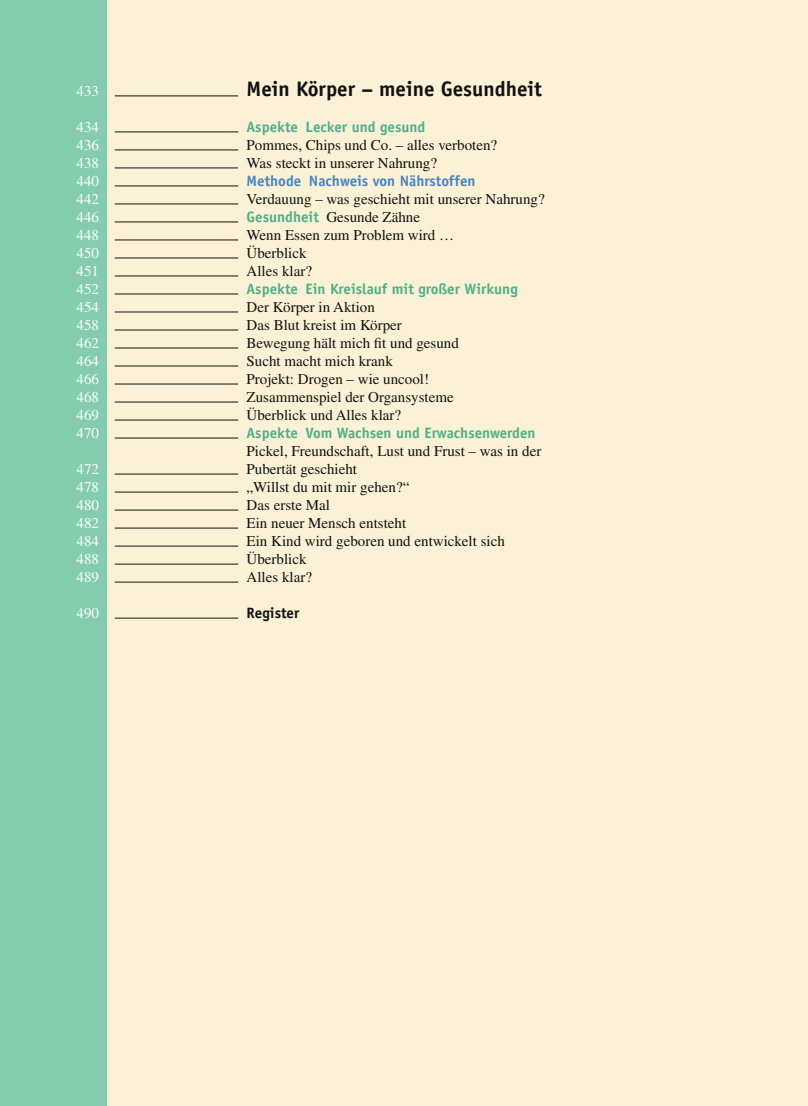
<style>
.page{position:relative;width:808px;height:1106px;background:#fff}
.page>*{position:absolute;margin:0;border:0;box-sizing:border-box;transform-origin:0 0}
._63_Physik_Inhalt_03{font:700 21px "Officina Sans Std";color:#101111}
._62_Bio_Physik_Inhal{font:15px "Times LT Std";color:#101111}
._62_Bio_Physik_Inhal-2{font:15px "Times LT Std";color:#fff}
._62_Bio_Physik_Inhal-3{font:700 15px "Officina Sans Std";color:#50b08b}
._62_Bio_Physik_Inhal-4{font:700 15px "Officina Sans Std";color:#4a84c1}
._61_Physik_Inhalt_01{font:700 15px "Officina Sans Std";color:#50b08b}
._61_Physik_Inhalt_01-2{font:700 15px "Officina Sans Std";color:#101111}
._61_Physik_Inhalt_01-3{font:15px "Times LT Std";color:#fff}
._63_Physik_Inhalt_03-2{font:15px "Times LT Std";color:#fff}
.s1{font-family:"Officina Sans Std";font-weight:700;color:#50b08b}
</style>
<div class="page">
<div style="left:106px;top:0;width:702px;height:1106px;background:#fbf1d6"></div>
<div style="left:0;top:0;width:106px;height:1106px;background:#84ccad"></div>
<hr style="left:115px;top:96px;width:123px;height:1px;background:#101111">
<hr style="left:115px;top:132px;width:123px;height:1px;background:#101111">
<hr style="left:115px;top:150px;width:123px;height:1px;background:#101111">
<hr style="left:115px;top:168px;width:123px;height:1px;background:#101111">
<hr style="left:115px;top:186px;width:123px;height:1px;background:#101111">
<hr style="left:115px;top:204px;width:123px;height:1px;background:#101111">
<hr style="left:115px;top:222px;width:123px;height:1px;background:#101111">
<hr style="left:115px;top:240px;width:123px;height:1px;background:#101111">
<hr style="left:115px;top:258px;width:123px;height:1px;background:#101111">
<hr style="left:115px;top:276px;width:123px;height:1px;background:#101111">
<hr style="left:115px;top:294px;width:123px;height:1px;background:#101111">
<hr style="left:115px;top:312px;width:123px;height:1px;background:#101111">
<hr style="left:115px;top:330px;width:123px;height:1px;background:#101111">
<hr style="left:115px;top:348px;width:123px;height:1px;background:#101111">
<hr style="left:115px;top:366px;width:123px;height:1px;background:#101111">
<hr style="left:115px;top:384px;width:123px;height:1px;background:#101111">
<hr style="left:115px;top:402px;width:123px;height:1px;background:#101111">
<hr style="left:115px;top:420px;width:123px;height:1px;background:#101111">
<hr style="left:115px;top:438px;width:123px;height:1px;background:#101111">
<hr style="left:115px;top:474px;width:123px;height:1px;background:#101111">
<hr style="left:115px;top:492px;width:123px;height:1px;background:#101111">
<hr style="left:115px;top:510px;width:123px;height:1px;background:#101111">
<hr style="left:115px;top:528px;width:123px;height:1px;background:#101111">
<hr style="left:115px;top:546px;width:123px;height:1px;background:#101111">
<hr style="left:115px;top:564px;width:123px;height:1px;background:#101111">
<hr style="left:115px;top:582px;width:123px;height:1px;background:#101111">
<hr style="left:115px;top:618px;width:123px;height:1px;background:#101111">
<p class="_63_Physik_Inhalt_03-2" style="left:77px;top:82px;width:24px">433</p>
<p class="_63_Physik_Inhalt_03" style="left:247px;top:75px;width:297px">Mein Körper – meine Gesundheit</p>
<p class="_61_Physik_Inhalt_01-3" style="left:77px;top:118px;width:24px">434</p>
<p class="_61_Physik_Inhalt_01" style="left:247px;top:117px;width:180px">Aspekte Lecker und gesund</p>
<p class="_62_Bio_Physik_Inhal-2" style="left:77px;top:136px;width:24px">436</p>
<p class="_62_Bio_Physik_Inhal" style="left:247px;top:136px;width:252px">Pommes, Chips und Co. – alles verboten?</p>
<p class="_62_Bio_Physik_Inhal-2" style="left:77px;top:154px;width:24px">438</p>
<p class="_62_Bio_Physik_Inhal" style="left:247px;top:154px;width:192px">Was steckt in unserer Nahrung?</p>
<p class="_62_Bio_Physik_Inhal-2" style="left:77px;top:172px;width:24px">440</p>
<p class="_62_Bio_Physik_Inhal-4" style="left:247px;top:171px;width:230px">Methode Nachweis von Nährstoffen</p>
<p class="_62_Bio_Physik_Inhal-2" style="left:77px;top:190px;width:24px">442</p>
<p class="_62_Bio_Physik_Inhal" style="left:247px;top:190px;width:300px">Verdauung – was geschieht mit unserer Nahrung?</p>
<p class="_62_Bio_Physik_Inhal-2" style="left:77px;top:208px;width:24px">446</p>
<p class="_62_Bio_Physik_Inhal" style="left:247px;top:208px;width:175px"><span class="s1">Gesundheit</span> Gesunde Zähne</p>
<p class="_62_Bio_Physik_Inhal-2" style="left:77px;top:226px;width:24px">448</p>
<p class="_62_Bio_Physik_Inhal" style="left:247px;top:226px;width:209px">Wenn Essen zum Problem wird …</p>
<p class="_62_Bio_Physik_Inhal-2" style="left:77px;top:244px;width:24px">450</p>
<p class="_62_Bio_Physik_Inhal" style="left:247px;top:244px;width:61px">Überblick</p>
<p class="_62_Bio_Physik_Inhal-2" style="left:77px;top:262px;width:24px">451</p>
<p class="_62_Bio_Physik_Inhal" style="left:247px;top:262px;width:67px">Alles klar?</p>
<p class="_62_Bio_Physik_Inhal-2" style="left:77px;top:280px;width:24px">452</p>
<p class="_62_Bio_Physik_Inhal-3" style="left:247px;top:279px;width:273px">Aspekte Ein Kreislauf mit großer Wirkung</p>
<p class="_62_Bio_Physik_Inhal-2" style="left:77px;top:298px;width:24px">454</p>
<p class="_62_Bio_Physik_Inhal" style="left:247px;top:298px;width:130px">Der Körper in Aktion</p>
<p class="_62_Bio_Physik_Inhal-2" style="left:77px;top:316px;width:24px">458</p>
<p class="_62_Bio_Physik_Inhal" style="left:247px;top:316px;width:157px">Das Blut kreist im Körper</p>
<p class="_62_Bio_Physik_Inhal-2" style="left:77px;top:334px;width:24px">462</p>
<p class="_62_Bio_Physik_Inhal" style="left:247px;top:334px;width:214px">Bewegung hält mich fit und gesund</p>
<p class="_62_Bio_Physik_Inhal-2" style="left:77px;top:352px;width:24px">464</p>
<p class="_62_Bio_Physik_Inhal" style="left:247px;top:352px;width:148px">Sucht macht mich krank</p>
<p class="_62_Bio_Physik_Inhal-2" style="left:77px;top:370px;width:24px">466</p>
<p class="_62_Bio_Physik_Inhal" style="left:247px;top:370px;width:184px">Projekt: Drogen – wie uncool!</p>
<p class="_62_Bio_Physik_Inhal-2" style="left:77px;top:388px;width:24px">468</p>
<p class="_62_Bio_Physik_Inhal" style="left:247px;top:388px;width:209px">Zusammenspiel der Organsysteme</p>
<p class="_62_Bio_Physik_Inhal-2" style="left:77px;top:406px;width:24px">469</p>
<p class="_62_Bio_Physik_Inhal" style="left:247px;top:406px;width:156px">Überblick und Alles klar?</p>
<p class="_62_Bio_Physik_Inhal-2" style="left:77px;top:424px;width:24px">470</p>
<p class="_62_Bio_Physik_Inhal-3" style="left:247px;top:423px;width:290px">Aspekte Vom Wachsen und Erwachsenwerden</p>
<p class="_62_Bio_Physik_Inhal" style="left:247px;top:442px;width:296px">Pickel, Freundschaft, Lust und Frust – was in der</p>
<p class="_62_Bio_Physik_Inhal-2" style="left:77px;top:460px;width:24px">472</p>
<p class="_62_Bio_Physik_Inhal" style="left:247px;top:460px;width:112px">Pubertät geschieht</p>
<p class="_62_Bio_Physik_Inhal-2" style="left:77px;top:478px;width:24px">478</p>
<p class="_62_Bio_Physik_Inhal" style="left:247px;top:478px;width:164px">„Willst du mit mir gehen?“</p>
<p class="_62_Bio_Physik_Inhal-2" style="left:77px;top:496px;width:24px">480</p>
<p class="_62_Bio_Physik_Inhal" style="left:247px;top:496px;width:85px">Das erste Mal</p>
<p class="_62_Bio_Physik_Inhal-2" style="left:77px;top:514px;width:24px">482</p>
<p class="_62_Bio_Physik_Inhal" style="left:247px;top:514px;width:161px">Ein neuer Mensch entsteht</p>
<p class="_62_Bio_Physik_Inhal-2" style="left:77px;top:532px;width:24px">484</p>
<p class="_62_Bio_Physik_Inhal" style="left:247px;top:532px;width:260px">Ein Kind wird geboren und entwickelt sich</p>
<p class="_62_Bio_Physik_Inhal-2" style="left:77px;top:550px;width:24px">488</p>
<p class="_62_Bio_Physik_Inhal" style="left:247px;top:550px;width:61px">Überblick</p>
<p class="_62_Bio_Physik_Inhal-2" style="left:77px;top:568px;width:24px">489</p>
<p class="_62_Bio_Physik_Inhal" style="left:247px;top:568px;width:67px">Alles klar?</p>
<p class="_61_Physik_Inhalt_01-3" style="left:77px;top:604px;width:24px">490</p>
<p class="_61_Physik_Inhalt_01-2" style="left:247px;top:603px;width:54px">Register</p>
</div>
